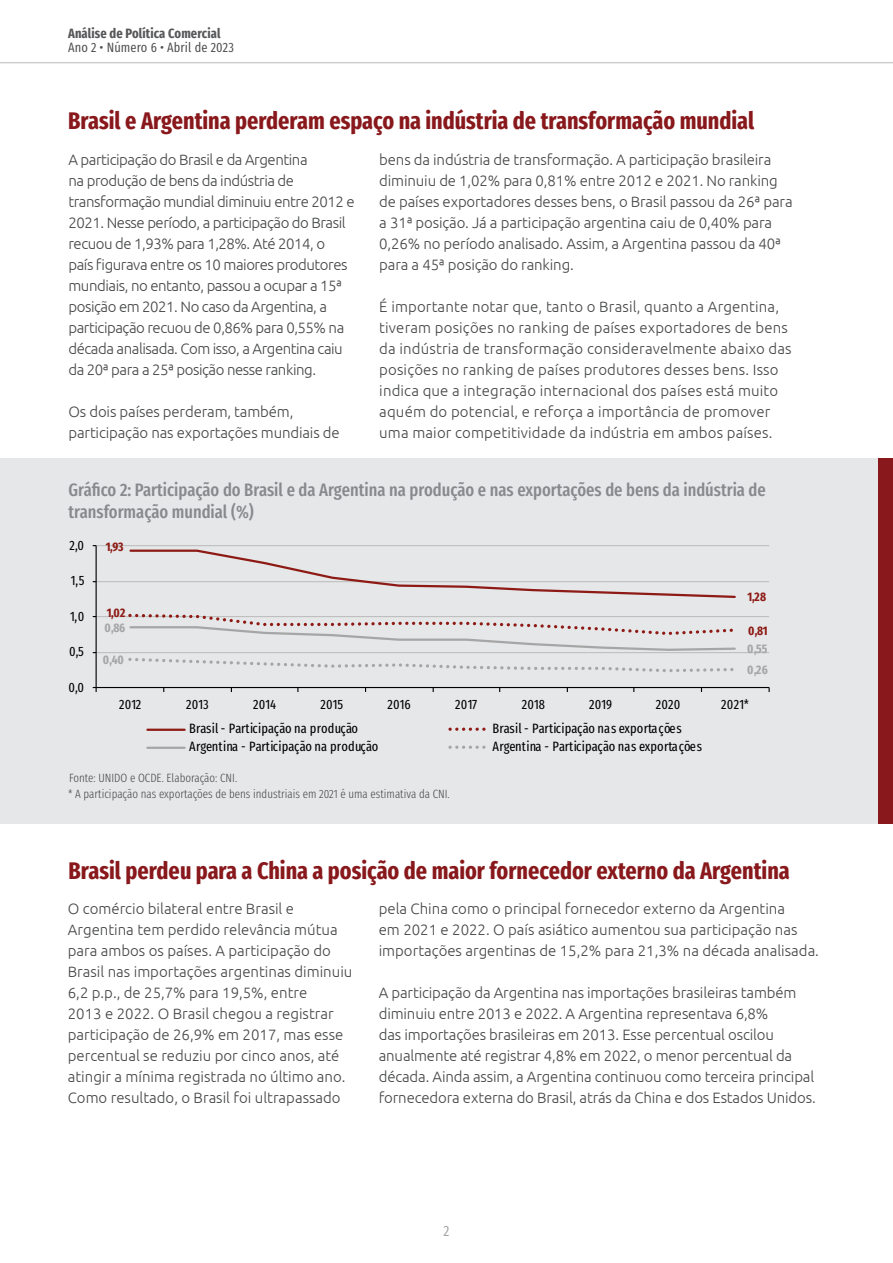
<style>
.page{position:relative;width:893px;height:1263px;background:#fff}
.page>*{position:absolute;margin:0;border:0;box-sizing:border-box;transform-origin:0 0}
.Titulo_da_capa{font:700 24px "Fira Sans Compressed";color:#88181b}
.Titulo_do_grafico{font:500 18px/21.6px "Fira Sans Compressed";color:#87898c}
.Texto_corrido{font:300 15px/21px "Ubuntu";letter-spacing:-.01em;color:#454647}
.Texto_corrido-2{font:300 15px/21px "Ubuntu";letter-spacing:-.03em;color:#454647}
.Texto_corrido-3{font:300 15px/21px "Ubuntu";letter-spacing:.01em;color:#454647}
.t1{font:15px "Fira Sans Compressed";color:#454647}
.t2{font:13.5px "Fira Sans Compressed";letter-spacing:.015em;color:#000}
.t3{font:700 13.5px "Fira Sans Compressed";letter-spacing:.01em;color:#57585a}
.t4{font:13.5px "Fira Sans Compressed";letter-spacing:.01em;color:#4b4c4d}
.t5{font:700 12.45px/15.5px "Fira Sans Compressed";letter-spacing:-.015em;color:#8d1a14}
.t6{font:700 12.45px "Fira Sans Compressed";color:#a6a6a6}
.Texto_corrido-4{font:300 12px "Fira Sans Compressed";color:#454647}
.s1{color:#a6a6a6}
</style>
<div class="page">
<hr style="left:0;top:62px;width:893px;height:1px;background:#808285">
<div style="left:1px;top:458px;width:892px;height:365px;background:#e6e7e9"></div>
<div style="left:879px;top:458px;width:14px;height:365px;background:#88181b"></div>
<hr style="left:96px;top:652px;width:673px;height:1px;background:#bfbfbf">
<hr style="left:96px;top:616px;width:673px;height:1px;background:#bfbfbf">
<hr style="left:96px;top:581px;width:673px;height:1px;background:#bfbfbf">
<hr style="left:96px;top:545px;width:673px;height:1px;background:#bfbfbf">
<hr style="left:96px;top:546px;width:1px;height:141px;background:#000">
<hr style="left:96px;top:687px;width:673px;height:1px;background:#000">
<svg style="left:93px;top:687px;width:4px;height:5px"></svg>
<svg style="left:129px;top:549px;width:607px;height:49px"></svg>
<svg style="left:128px;top:613px;width:608px;height:59px"></svg>
<hr style="left:147px;top:729px;width:38px;height:2px;background:#8d1a14">
<svg style="left:450px;top:727px;width:36px;height:4px"></svg>
<hr style="left:147px;top:747px;width:38px;height:2px;background:#a6a6a6">
<svg style="left:450px;top:745px;width:36px;height:4px"></svg>
<p class="t3" style="left:68px;top:22px;width:154px">Análise de Política Comercial</p>
<p class="t4" style="left:68px;top:37px;width:167px">Ano 2 • Número 6 • Abril de 2023</p>
<p class="Titulo_da_capa" style="left:68px;top:100px;width:687px">Brasil e Argentina perderam espaço na indústria de transformação mundial</p>
<p class="Texto_corrido-2" style="left:68px;top:148px;width:288px">A participação do Brasil e da Argentina<br>na produção de bens da indústria de transformação mundial diminuiu entre 2012 e 2021. Nesse período, a participação do Brasil recuou de 1,93% para 1,28%. Até 2014, o<br>país figurava entre os 10 maiores produtores mundiais, no entanto, passou a ocupar a 15ª posição em 2021. No caso da Argentina, a participação recuou de 0,86% para 0,55% na década analisada. Com isso, a Argentina caiu da 20ª para a 25ª posição nesse ranking.</p>
<p class="Texto_corrido" style="left:68px;top:400px;width:273px">Os dois países perderam, também, participação nas exportações mundiais de</p>
<p class="Texto_corrido" style="left:379px;top:148px;width:415px">bens da indústria de transformação. A participação brasileira diminuiu de 1,02% para 0,81% entre 2012 e 2021. No ranking de países exportadores desses bens, o Brasil passou da 26ª para a 31ª posição. Já a participação argentina caiu de 0,40% para 0,26% no período analisado. Assim, a Argentina passou da 40ª para a 45ª posição do ranking.</p>
<p class="Texto_corrido-3" style="left:379px;top:295px;width:414px">É importante notar que, tanto o Brasil, quanto a Argentina, tiveram posições no ranking de países exportadores de bens da indústria de transformação consideravelmente abaixo das posições no ranking de países produtores desses bens. Isso indica que a integração internacional dos países está muito aquém do potencial, e reforça a importância de promover uma maior competitividade da indústria em ambos países.</p>
<p class="Titulo_do_grafico" style="left:68px;top:478px;width:699px">Gráfico 2: Participação do Brasil e da Argentina na produção e nas exportações de bens da indústria de transformação mundial (%)</p>
<p class="t5" style="left:106px;top:538px;width:19px">1,93</p>
<p class="t5" style="left:748px;top:588px;width:20px">1,28</p>
<p class="t5" style="left:104px;top:604px;width:23px">1,02<br><span class="s1">0,86</span></p>
<p class="t2" style="left:69px;top:535px;width:16px">2,0</p>
<p class="t2" style="left:71px;top:570px;width:15px">1,5</p>
<p class="t2" style="left:70px;top:606px;width:16px">1,0</p>
<p class="t5" style="left:747px;top:620px;width:22px;line-height:18.5px">0,81<br><span class="s1">0,55</span></p>
<p class="t2" style="left:69px;top:641px;width:16px">0,5</p>
<p class="t6" style="left:103px;top:649px;width:23px">0,40</p>
<p class="t6" style="left:747px;top:659px;width:22px">0,26</p>
<p class="t2" style="left:68px;top:677px;width:17px">0,0</p>
<p class="t2" style="left:119px;top:694px;width:24px">2012</p>
<p class="t2" style="left:186px;top:694px;width:24px">2013</p>
<p class="t2" style="left:253px;top:694px;width:24px">2014</p>
<p class="t2" style="left:321px;top:694px;width:24px">2015</p>
<p class="t2" style="left:387px;top:694px;width:25px">2016</p>
<p class="t2" style="left:455px;top:694px;width:23px">2017</p>
<p class="t2" style="left:522px;top:694px;width:25px">2018</p>
<p class="t2" style="left:589px;top:694px;width:24px">2019</p>
<p class="t2" style="left:656px;top:694px;width:26px">2020</p>
<p class="t2" style="left:721px;top:694px;width:29px">2021*</p>
<p class="t2" style="left:189px;top:718px;width:170px">Brasil - Participação na produção</p>
<p class="t2" style="left:493px;top:718px;width:191px">Brasil - Participação nas exportações</p>
<p class="t2" style="left:189px;top:736px;width:191px">Argentina - Participação na produção</p>
<p class="t2" style="left:493px;top:736px;width:211px">Argentina - Participação nas exportações</p>
<p class="Texto_corrido-4" style="left:69px;top:769px;width:170px">Fonte: UNIDO e OCDE. Elaboração: CNI.</p>
<p class="Texto_corrido-4" style="left:68px;top:785px;width:383px">* A participação nas exportações de bens industriais em 2021 é uma estimativa da CNI.</p>
<p class="Titulo_da_capa" style="left:69px;top:851px;width:723px">Brasil perdeu para a China a posição de maior fornecedor externo da Argentina</p>
<p class="Texto_corrido" style="left:68px;top:898px;width:286px">O comércio bilateral entre Brasil e Argentina tem perdido relevância mútua para ambos os países. A participação do Brasil nas importações argentinas diminuiu 6,2 p.p., de 25,7% para 19,5%, entre<br>2013 e 2022. O Brasil chegou a registrar participação de 26,9% em 2017, mas esse percentual se reduziu por cinco anos, até atingir a mínima registrada no último ano.<br>Como resultado, o Brasil foi ultrapassado</p>
<p class="Texto_corrido" style="left:379px;top:898px;width:442px">pela China como o principal fornecedor externo da Argentina<br>em 2021 e 2022. O país asiático aumentou sua participação nas importações argentinas de 15,2% para 21,3% na década analisada.</p>
<p class="Texto_corrido" style="left:379px;top:982px;width:438px">A participação da Argentina nas importações brasileiras também diminuiu entre 2013 e 2022. A Argentina representava 6,8%<br>das importações brasileiras em 2013. Esse percentual oscilou anualmente até registrar 4,8% em 2022, o menor percentual da década. Ainda assim, a Argentina continuou como terceira principal fornecedora externa do Brasil, atrás da China e dos Estados Unidos.</p>
<p class="t1" style="left:443px;top:1219px;width:7px">2</p>
</div>
